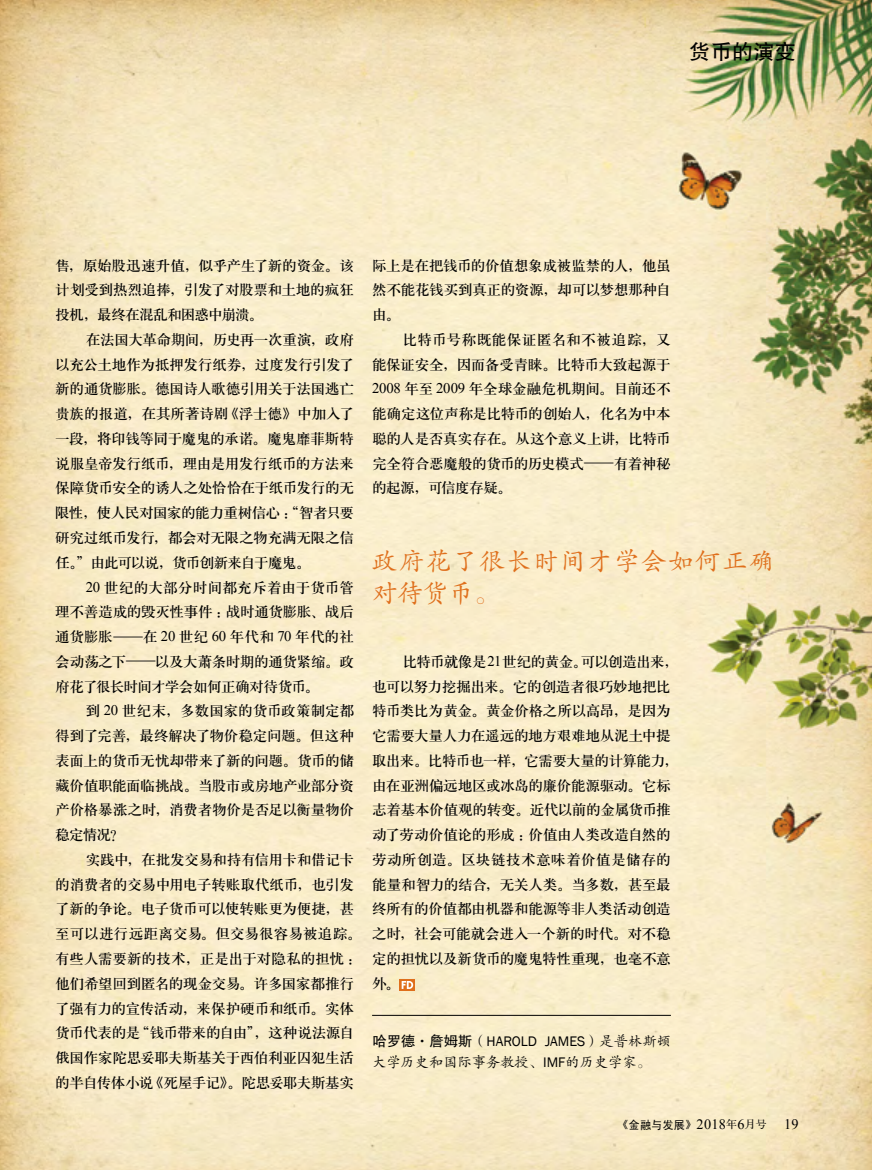
<style>
.page{position:relative;width:872px;height:1170px;background:#fff}
.page>*{position:absolute;margin:0;border:0;box-sizing:border-box;transform-origin:0 0}
.t1{font:25.5px/31.5px "FZKTK GBK1 0";letter-spacing:.055em;color:#df6f1c}
.t2{font:21px "FZHTK GBK1 0";letter-spacing:.02em;color:#000}
.t3{font:14.7px/24.8px "H Ya 3 gj";letter-spacing:-.035em;color:#000;text-align:justify}
.t4{font:14.25px "Franklin Gothic";color:#000}
.t5{font:14.25px "FZKTK GBK1 0";color:#000}
.t6{font:11.55px "Sim Hei";color:#000}
.s1{font-family:"Times New Roman"}
.s2{font-size:10.35px}
.s3{font-family:"FZHTK GBK1 0"}
.s4{font-family:"FZKTK GBK1 0"}
.s5{font-family:"Franklin Gothic"}
.s6{font-family:"FZHTK GBK1 0";font-size:10.05px}
.s7{font-family:"Times New Roman";font-size:14.25px}
.s8{font-family:"FZS3 K GBK1 0";font-size:10.65px}
.s9{font-family:"Times New Roman";font-size:14.55px}
</style>
<div class="page">
<img style="left:0;top:0;width:872px;height:1169px">
<hr style="left:372px;top:1014px;width:299px;height:1px;background:#000">
<svg style="left:400px;top:979px;width:15px;height:11px"></svg>
<svg style="left:401px;top:980px;width:12px;height:8px"></svg>
<h2 class="t2" style="left:689px;top:40px;width:108px">货币的演变</h2>
<p class="t3" style="left:55px;top:253px;width:300px">售，原始股迅速升值，似乎产生了新的资金。该计划受到热烈追捧，引发了对股票和土地的疯狂投机，最终在混乱和困惑中崩溃。</p>
<p class="t3" style="left:55px;top:327px;width:300px;text-indent:31px">在法国大革命期间，历史再一次重演，政府以充公土地作为抵押发行纸券，过度发行引发了新的通货膨胀。德国诗人歌德引用关于法国逃亡贵族的报道，在其所著诗剧《浮士德》中加入了一段，将印钱等同于魔鬼的承诺。魔鬼靡菲斯特说服皇帝发行纸币，理由是用发行纸币的方法来保障货币安全的诱人之处恰恰在于纸币发行的无限性，使人民对国家的能力重树信心：“智者只要研究过纸币发行，都会对无限之物充满无限之信任。”由此可以说，货币创新来自于魔鬼。</p>
<p class="t3" style="left:55px;top:574px;width:300px;text-indent:31px"><span class="s1">20</span> 世纪的大部分时间都充斥着由于货币管理不善造成的毁灭性事件：战时通货膨胀、战后通货膨胀<span class="s2">—</span>在 <span class="s1">20</span> 世纪 <span class="s1">60</span> 年代和 <span class="s1">70</span> 年代的社会动荡之下<span class="s2">—</span>以及大萧条时期的通货紧缩。政府花了很长时间才学会如何正确对待货币。</p>
<p class="t3" style="left:55px;top:698px;width:300px;text-indent:31px">到 <span class="s1">20</span> 世纪末，多数国家的货币政策制定都得到了完善，最终解决了物价稳定问题。但这种表面上的货币无忧却带来了新的问题。货币的储藏价值职能面临挑战。当股市或房地产业部分资产价格暴涨之时，消费者物价是否足以衡量物价稳定情况？</p>
<p class="t3" style="left:55px;top:847px;width:308px;text-align:left;text-indent:31px">实践中，在批发交易和持有信用卡和借记卡的消费者的交易中用电子转账取代纸币，也引发了新的争论。电子货币可以使转账更为便捷，甚至可以进行远距离交易。但交易很容易被追踪。有些人需要新的技术，正是出于对隐私的担忧：他们希望回到匿名的现金交易。许多国家都推行了强有力的宣传活动，来保护硬币和纸币。实体货币代表的是“钱币带来的自由”，这种说法源自俄国作家陀思妥耶夫斯基关于西伯利亚囚犯生活的半自传体小说《死屋手记》。陀思妥耶夫斯基实</p>
<p class="t3" style="left:372px;top:253px;width:300px">际上是在把钱币的价值想象成被监禁的人，他虽然不能花钱买到真正的资源，却可以梦想那种自由。</p>
<p class="t3" style="left:372px;top:327px;width:300px;text-indent:31px">比特币号称既能保证匿名和不被追踪，又能保证安全，因而备受青睐。比特币大致起源于<span class="s1">2008</span> 年至 <span class="s1">2009</span> 年全球金融危机期间。目前还不能确定这位声称是比特币的创始人，化名为中本聪的人是否真实存在。从这个意义上讲，比特币完全符合恶魔般的货币的历史模式<span class="s2">—</span>有着神秘的起源，可信度存疑。</p>
<h1 class="t1" style="left:372px;top:546px;width:404px">政府花了很长时间才学会如何正确对待货币。</h1>
<p class="t3" style="left:372px;top:649px;width:308px;text-align:left;text-indent:31px">比特币就像是<span class="s1">21</span>世纪的黄金。可以创造出来，也可以努力挖掘出来。它的创造者很巧妙地把比特币类比为黄金。黄金价格之所以高昂，是因为它需要大量人力在遥远的地方艰难地从泥土中提取出来。比特币也一样，它需要大量的计算能力，由在亚洲偏远地区或冰岛的廉价能源驱动。它标志着基本价值观的转变。近代以前的金属货币推动了劳动价值论的形成：价值由人类改造自然的劳动所创造。区块链技术意味着价值是储存的能量和智力的结合，无关人类。当多数，甚至最终所有的价值都由机器和能源等非人类活动创造之时，社会可能就会进入一个新的时代。对不稳定的担忧以及新货币的魔鬼特性重现，也毫不意外。</p>
<p class="t4" style="left:372px;top:1032px;width:300px"><span class="s3">哈罗德·詹姆斯</span><span class="s4">（</span>HAROLD JAMES<span class="s4">）是普林斯顿</span></p>
<p class="t5" style="left:372px;top:1054px;width:280px">大学历史和国际事务教授、<span class="s5">IMF</span>的历史学家。</p>
<p class="t6" style="left:619px;top:1118px;width:181px"><span class="s6">《</span>金融与发展<span class="s6">》</span> <span class="s7">2018</span><span class="s8">年</span><span class="s7">6</span><span class="s8">月号</span> <span class="s9">19</span></p>
</div>
